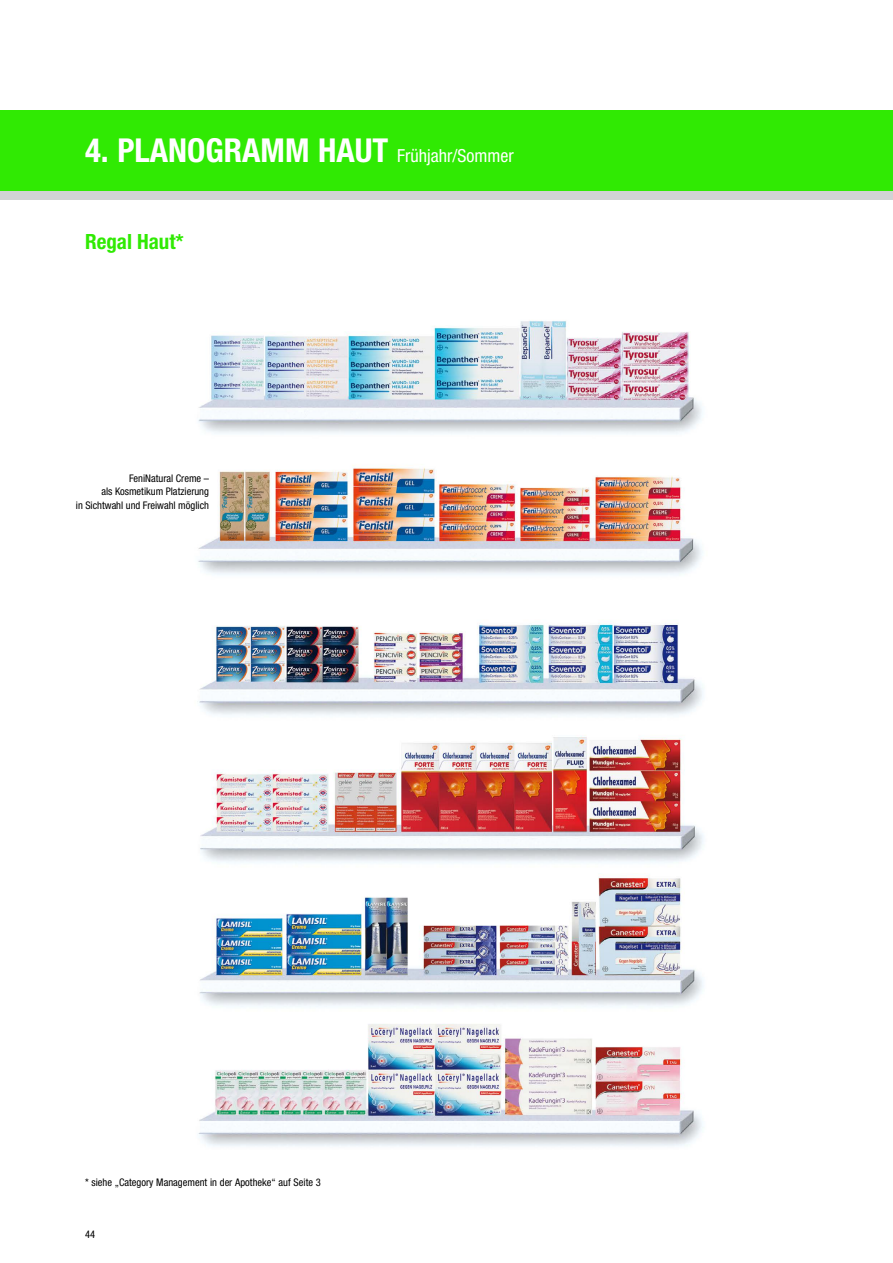
<style>
.page{position:relative;width:893px;height:1263px;background:#fff}
.page>*{position:absolute;margin:0;border:0;box-sizing:border-box;transform-origin:0 0}
.t1{font:700 condensed 33px "Helvetica Neue LT Pro";color:#fff}
.t2{font:700 condensed 21px "Helvetica Neue LT Pro";color:#30ea03}
.t3{font:condensed 10.5px/13.5px "Helvetica Neue LT Pro";color:#000;text-align:right}
.s1{font-weight:400;font-size:18px}
</style>
<div class="page">
<div style="left:0;top:111px;width:893px;height:83px;background:#30ea03"></div>
<div style="left:0;top:191px;width:893px;height:9px;background:#d0d3d4"></div>
<img style="left:197px;top:320px;width:507px;height:826px">
<h1 class="t1" style="left:85px;top:130px;width:430px">4. PLANOGRAMM HAUT <span class="s1">Frühjahr/Sommer</span></h1>
<h2 class="t2" style="left:85px;top:229px;width:100px">Regal Haut*</h2>
<p class="t3" style="left:76px;top:471px;width:135px">FeniNatural Creme –<br>als Kosmetikum Platzierung<br>in Sichtwahl und Freiwahl möglich</p>
<p class="t3" style="left:85px;top:1176px;width:237px">* siehe „Category Management in der Apotheke“ auf Seite 3</p>
<p class="t3" style="left:85px;top:1227px;width:12px">44</p>
</div>
